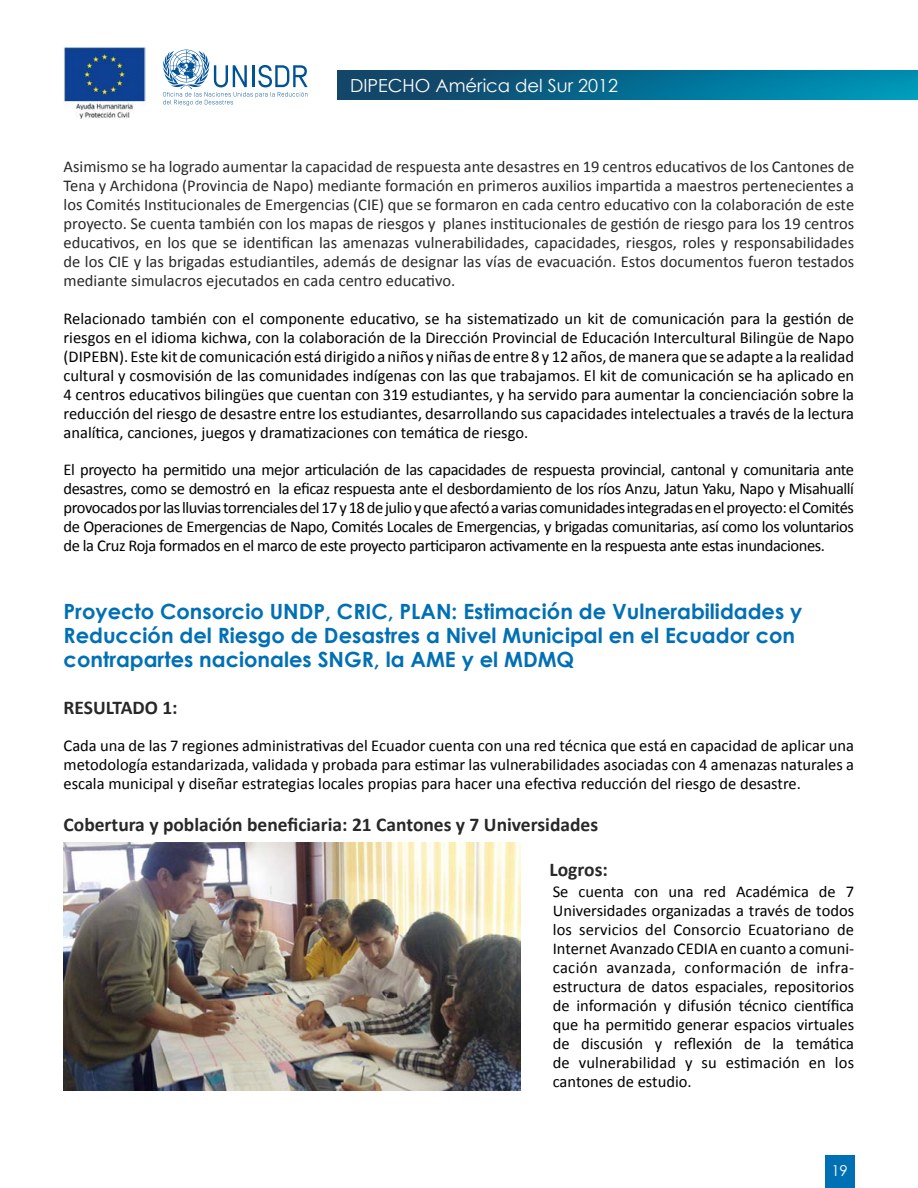
<style>
.page{position:relative;width:918px;height:1188px;background:#fff}
.page>*{position:absolute;margin:0;border:0;box-sizing:border-box;transform-origin:0 0}
.t1{font:700 21px/24.2px "Century Gothic";color:#0070b5}
.t2{font:700 19.5px "Calibri";color:#292829}
.t3{font:18px "Century Gothic";color:#fff}
.t4{font:16.5px/18.9px "Calibri";color:#000;text-align:justify}
.t5{font:16.5px/19px "Calibri";color:#292829;text-align:justify}
.t6{font:15px "Century Gothic";color:#fff}
</style>
<div class="page">
<div style="left:338px;top:70px;width:580px;height:30px;background:linear-gradient(to right,#143c60,#0098bc)"></div>
<svg style="left:163px;top:50px;width:145px;height:56px"></svg>
<img style="left:64px;top:46px;width:82px;height:73px">
<img style="left:64px;top:842px;width:456px;height:249px">
<div style="left:825px;top:1156px;width:29px;height:32px;background:#0070b5"></div>
<p class="t3" style="left:350px;top:75px;width:269px">DIPECHO América del Sur 2012</p>
<p class="t5" style="left:64px;top:157px;width:792px">Asimismo se ha logrado aumentar la capacidad de respuesta ante desastres en 19 centros educativos de los Cantones de Tena y Archidona (Provincia de Napo) mediante formación en primeros auxilios impartida a maestros pertenecientes a los Comités Institucionales de Emergencias (CIE) que se formaron en cada centro educativo con la colaboración de este proyecto. Se cuenta también con los mapas de riesgos y planes institucionales de gestión de riesgo para los 19 centros educativos, en los que se identifican las amenazas vulnerabilidades, capacidades, riesgos, roles y responsabilidades de los CIE y las brigadas estudiantiles, además de designar las vías de evacuación. Estos documentos fueron testados mediante simulacros ejecutados en cada centro educativo.</p>
<p class="t4" style="left:64px;top:309px;width:792px">Relacionado también con el componente educativo, se ha sistematizado un kit de comunicación para la gestión de riesgos en el idioma kichwa, con la colaboración de la Dirección Provincial de Educación Intercultural Bilingüe de Napo (DIPEBN). Este kit de comunicación está dirigido a niños y niñas de entre 8 y 12 años, de manera que se adapte a la realidad cultural y cosmovisión de las comunidades indígenas con las que trabajamos. El kit de comunicación se ha aplicado en 4 centros educativos bilingües que cuentan con 319 estudiantes, y ha servido para aumentar la concienciación sobre la reducción del riesgo de desastre entre los estudiantes, desarrollando sus capacidades intelectuales a través de la lectura analítica, canciones, juegos y dramatizaciones con temática de riesgo.</p>
<p class="t4" style="left:64px;top:461px;width:792px">El proyecto ha permitido una mejor articulación de las capacidades de respuesta provincial, cantonal y comunitaria ante desastres, como se demostró en la eficaz respuesta ante el desbordamiento de los ríos Anzu, Jatun Yaku, Napo y Misahuallí provocados por las lluvias torrenciales del 17 y 18 de julio y que afectó a varias comunidades integradas en el proyecto: el Comités de Operaciones de Emergencias de Napo, Comités Locales de Emergencias, y brigadas comunitarias, así como los voluntarios de la Cruz Roja formados en el marco de este proyecto participaron activamente en la respuesta ante estas inundaciones.</p>
<p class="t1" style="left:64px;top:598px;width:740px">Proyecto Consorcio UNDP, CRIC, PLAN: Estimación de Vulnerabilidades y<br>Reducción del Riesgo de Desastres a Nivel Municipal en el Ecuador con contrapartes nacionales SNGR, la AME y el MDMQ</p>
<p class="t2" style="left:64px;top:695px;width:116px">RESULTADO 1:</p>
<p class="t4" style="left:64px;top:737px;width:792px">Cada una de las 7 regiones administrativas del Ecuador cuenta con una red técnica que está en capacidad de aplicar una metodología estandarizada, validada y probada para estimar las vulnerabilidades asociadas con 4 amenazas naturales a escala municipal y diseñar estrategias locales propias para hacer una efectiva reducción del riesgo de desastre.</p>
<p class="t2" style="left:64px;top:812px;width:536px">Cobertura y población beneficiaria: 21 Cantones y 7 Universidades</p>
<p class="t2" style="left:550px;top:857px;width:60px">Logros:</p>
<p class="t4" style="left:553px;top:882px;width:303px">Se cuenta con una red Académica de 7<br>Universidades organizadas a través de todos los servicios del Consorcio Ecuatoriano de Internet Avanzado CEDIA en cuanto a comuni&shy;cación avanzada, conformación de infra&shy;estructura de datos espaciales, repositorios de información y difusión técnico científica que ha permitido generar espacios virtuales de discusión y reflexión de la temática de vulnerabilidad y su estimación en los cantones de estudio.</p>
<p class="t6" style="left:832px;top:1161px;width:18px">19</p>
</div>
